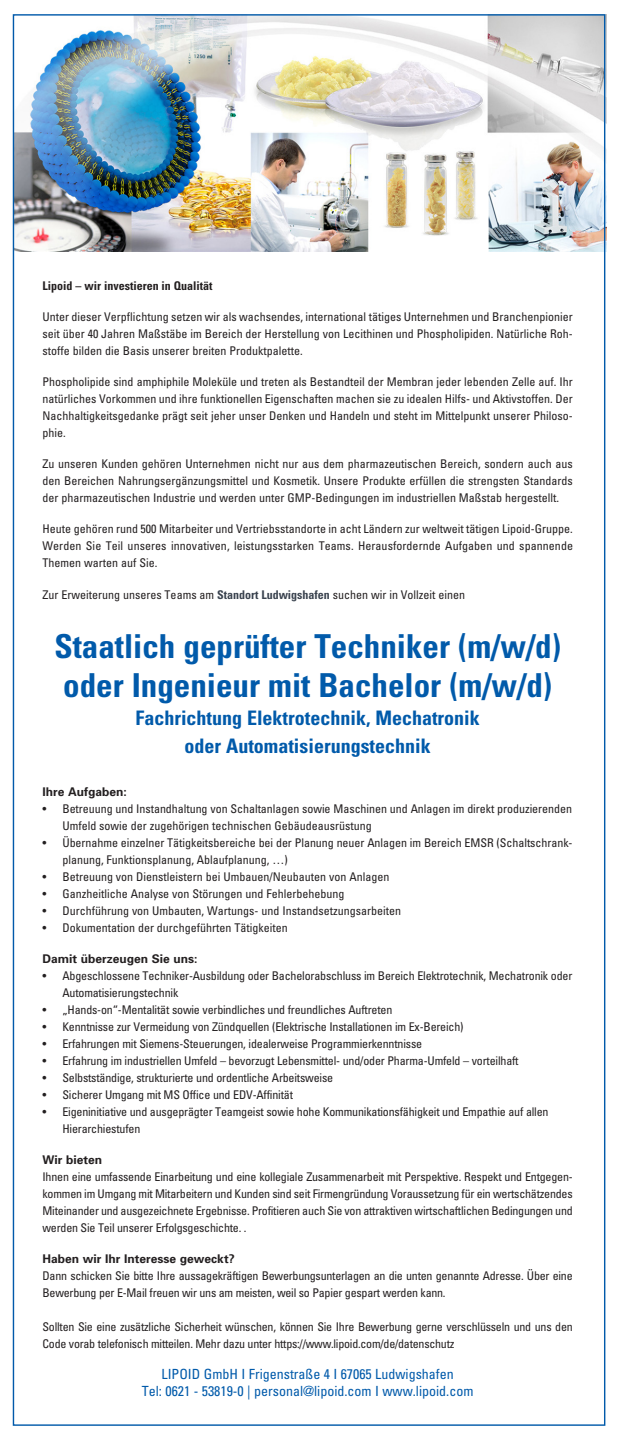
<style>
.page{position:relative;width:621px;height:1440px;background:#fff}
.page>*{position:absolute;margin:0;border:0;box-sizing:border-box;transform-origin:0 0}
.t1{font:700 condensed 33px/39.6px "Univers";color:#015aaa}
.t2{font:700 condensed 20px/28px "Univers";color:#015aaa;text-align:center}
.t3{font:condensed 14px/17px "Univers";color:#015aaa;text-align:center}
.t4{font:condensed 12px/17px "Univers";letter-spacing:-.015em;color:#231f20}
.t5{font:700 12px "Univers";color:#231f20}
.t6{font:700 condensed 12px "Univers";color:#231f20}
.s1{font-weight:700;color:#3a434f}
</style>
<div class="page">
<img style="left:15px;top:14px;width:592px;height:237px">
<p class="t6" style="left:43px;top:279px;width:171px">Lipoid – wir investieren in Qualität</p>
<p class="t4" style="left:43px;top:308px;width:532px;text-align:justify">Unter dieser Verpflichtung setzen wir als wachsendes, international tätiges Unternehmen und Branchenpionier seit über 40 Jahren Maßstäbe im Bereich der Herstellung von Lecithinen und Phospholipiden. Natürliche Roh&shy;stoffe bilden die Basis unserer breiten Produktpalette.</p>
<p class="t4" style="left:43px;top:373px;width:532px;text-align:justify">Phospholipide sind amphiphile Moleküle und treten als Bestandteil der Membran jeder lebenden Zelle auf. Ihr natürliches Vorkommen und ihre funktionellen Eigenschaften machen sie zu idealen Hilfs- und Aktivstoffen. Der Nachhaltigkeitsgedanke prägt seit jeher unser Denken und Handeln und steht im Mittelpunkt unserer Philoso&shy;phie.</p>
<p class="t4" style="left:43px;top:455px;width:532px;text-align:justify">Zu unseren Kunden gehören Unternehmen nicht nur aus dem pharmazeutischen Bereich, sondern auch aus den Bereichen Nahrungsergänzungsmittel und Kosmetik. Unsere Produkte erfüllen die strengsten Standards der pharmazeutischen Industrie und werden unter GMP-Bedingungen im industriellen Maßstab hergestellt.</p>
<p class="t4" style="left:43px;top:520px;width:532px;text-align:justify">Heute gehören rund 500 Mitarbeiter und Vertriebsstandorte in acht Ländern zur weltweit tätigen Lipoid-Gruppe.<br>Werden Sie Teil unseres innovativen, leistungsstarken Teams. Herausfordernde Aufgaben und spannende Themen warten auf Sie.</p>
<p class="t4" style="left:43px;top:586px;width:424px">Zur Erweiterung unseres Teams am <span class="s1">Standort Ludwigshafen</span> suchen wir in Vollzeit einen</p>
<h1 class="t1" style="left:54px;top:626px;width:508px">Staatlich geprüfter Techniker (m/w/d) oder Ingenieur mit Bachelor (m/w/d)</h1>
<h2 class="t2" style="left:135px;top:704px;width:346px">Fachrichtung Elektrotechnik, Mechatronik oder Automatisierungstechnik</h2>
<p class="t5" style="left:43px;top:785px;width:86px">Ihre Aufgaben:</p>
<p class="t4" style="left:62px;top:800px;width:511px;text-indent:-20px">• Betreuung und Instandhaltung von Schaltanlagen sowie Maschinen und Anlagen im direkt produzierenden<br>Umfeld sowie der zugehörigen technischen Gebäudeausrüstung</p>
<p class="t4" style="left:62px;top:834px;width:510px;text-indent:-20px">• Übernahme einzelner Tätigkeitsbereiche bei der Planung neuer Anlagen im Bereich EMSR (Schaltschrank&shy;planung, Funktionsplanung, Ablaufplanung, …)</p>
<p class="t4" style="left:43px;top:868px;width:348px">• Betreuung von Dienstleistern bei Umbauen/Neubauten von Anlagen</p>
<p class="t4" style="left:43px;top:885px;width:303px">• Ganzheitliche Analyse von Störungen und Fehlerbehebung</p>
<p class="t4" style="left:43px;top:902px;width:360px">• Durchführung von Umbauten, Wartungs- und Instandsetzungsarbeiten</p>
<p class="t4" style="left:43px;top:919px;width:247px">• Dokumentation der durchgeführten Tätigkeiten</p>
<p class="t5" style="left:43px;top:952px;width:157px">Damit überzeugen Sie uns:</p>
<p class="t4" style="left:62px;top:967px;width:511px;text-indent:-20px">• Abgeschlossene Techniker-Ausbildung oder Bachelorabschluss im Bereich Elektrotechnik, Mechatronik oder<br>Automatisierungstechnik</p>
<p class="t4" style="left:43px;top:1001px;width:351px">• „Hands-on“-Mentalität sowie verbindliches und freundliches Auftreten</p>
<p class="t4" style="left:43px;top:1018px;width:422px">• Kenntnisse zur Vermeidung von Zündquellen (Elektrische Installationen im Ex-Bereich)</p>
<p class="t4" style="left:43px;top:1035px;width:381px">• Erfahrungen mit Siemens-Steuerungen, idealerweise Programmierkenntnisse</p>
<p class="t4" style="left:43px;top:1052px;width:477px">• Erfahrung im industriellen Umfeld – bevorzugt Lebensmittel- und/oder Pharma-Umfeld – vorteilhaft</p>
<p class="t4" style="left:43px;top:1069px;width:292px">• Selbstständige, strukturierte und ordentliche Arbeitsweise</p>
<p class="t4" style="left:43px;top:1086px;width:252px">• Sicherer Umgang mit MS Office und EDV-Affinität</p>
<p class="t4" style="left:62px;top:1103px;width:488px;text-indent:-20px">• Eigeninitiative und ausgeprägter Teamgeist sowie hohe Kommunikationsfähigkeit und Empathie auf allen<br>Hierarchiestufen</p>
<p class="t5" style="left:43px;top:1153px;width:61px">Wir bieten</p>
<p class="t4" style="left:43px;top:1169px;width:532px;text-align:justify">Ihnen eine umfassende Einarbeitung und eine kollegiale Zusammenarbeit mit Perspektive. Respekt und Entgegen&shy;kommen im Umgang mit Mitarbeitern und Kunden sind seit Firmengründung Voraussetzung für ein wertschätzendes Miteinander und ausgezeichnete Ergebnisse. Profitieren auch Sie von attraktiven wirtschaftlichen Bedingungen und werden Sie Teil unserer Erfolgsgeschichte. .</p>
<p class="t5" style="left:43px;top:1252px;width:194px">Haben wir Ihr Interesse geweckt?</p>
<p class="t4" style="left:43px;top:1268px;width:532px">Dann schicken Sie bitte Ihre aussagekräftigen Bewerbungsunterlagen an die unten genannte Adresse. Über eine<br>Bewerbung per E-Mail freuen wir uns am meisten, weil so Papier gespart werden kann.</p>
<p class="t4" style="left:43px;top:1319px;width:532px">Sollten Sie eine zusätzliche Sicherheit wünschen, können Sie Ihre Bewerbung gerne verschlüsseln und uns den<br>Code vorab telefonisch mitteilen. Mehr dazu unter https://www.lipoid.com/de/datenschutz</p>
<p class="t3" style="left:142px;top:1366px;width:333px">LIPOID GmbH I Frigenstraße 4 I 67065 Ludwigshafen<br>Tel: 0621 - 53819-0 | personal@lipoid.com I www.lipoid.com</p>
</div>
